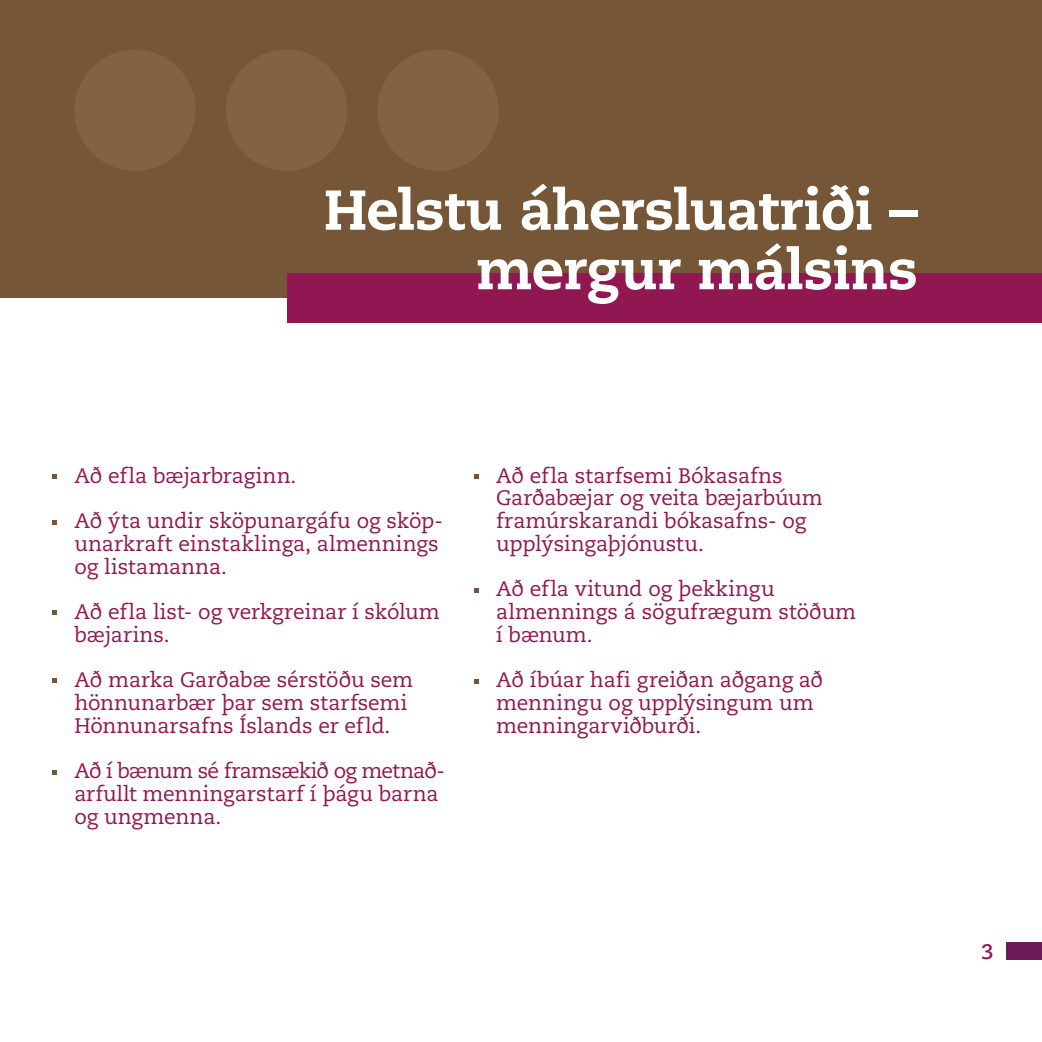
<style>
.page{position:relative;width:1042px;height:1042px;background:#fff}
.page>*{position:absolute;margin:0;border:0;box-sizing:border-box;transform-origin:0 0}
.t1{font:800 56px/59.5px "Caecilia";letter-spacing:-.015em;color:#fff;text-align:right}
.t2{font:21px/22.8px "Caecilia";letter-spacing:-.005em;color:#901751}
.t3{font:700 21px "Caecilia";color:#901751}
</style>
<div class="page">
<div style="left:1006px;top:943px;width:36px;height:17px;background:#6c1c5a"></div>
<div style="left:0;top:0;width:1042px;height:298px;background:#755636"></div>
<div style="left:287px;top:273px;width:755px;height:49px;background:#901751"></div>
<svg style="left:52px;top:474px;width:5px;height:5px"></svg>
<svg style="left:52px;top:520px;width:5px;height:4px"></svg>
<svg style="left:52px;top:610px;width:5px;height:4px"></svg>
<svg style="left:52px;top:678px;width:5px;height:5px"></svg>
<svg style="left:52px;top:770px;width:5px;height:4px"></svg>
<svg style="left:474px;top:474px;width:5px;height:5px"></svg>
<svg style="left:474px;top:588px;width:5px;height:5px"></svg>
<svg style="left:474px;top:679px;width:5px;height:5px"></svg>
<div style="left:74px;top:50px;width:122px;height:121px;background:#816342;border-radius:50%"></div>
<div style="left:226px;top:50px;width:121px;height:121px;background:#816342;border-radius:50%"></div>
<div style="left:377px;top:50px;width:122px;height:121px;background:#816342;border-radius:50%"></div>
<h1 class="t1" style="left:324px;top:181px;width:596px">Helstu áhersluatriði – mergur málsins</h1>
<p class="t2" style="left:74px;top:453px;width:370px;line-height:45.5px">Að efla bæjarbraginn.<br>Að ýta undir sköpunargáfu og sköp-</p>
<p class="t2" style="left:74px;top:532px;width:366px">unarkraft einstaklinga, almennings og listamanna.</p>
<p class="t2" style="left:74px;top:601px;width:367px">Að efla list- og verkgreinar í skólum bæjarins.</p>
<p class="t2" style="left:74px;top:669px;width:340px">Að marka Garðabæ sérstöðu sem hönnunarbær þar sem starfsemi<br>Hönnunarsafns Íslands er efld.</p>
<p class="t2" style="left:74px;top:760px;width:372px">Að í bænum sé framsækið og metnað&shy;arfullt menningarstarf í þágu barna og ungmenna.</p>
<p class="t2" style="left:496px;top:464px;width:328px">Að efla starfsemi Bókasafns<br>Garðabæjar og veita bæjarbúum framúrskarandi bókasafns- og upplýsingaþjónustu.</p>
<p class="t2" style="left:496px;top:578px;width:362px">Að efla vitund og þekkingu almennings á sögufrægum stöðum í bænum.</p>
<p class="t2" style="left:496px;top:669px;width:328px">Að íbúar hafi greiðan aðgang að menningu og upplýsingum um menningarviðburði.</p>
<p class="t3" style="left:981px;top:939px;width:14px">3</p>
</div>
